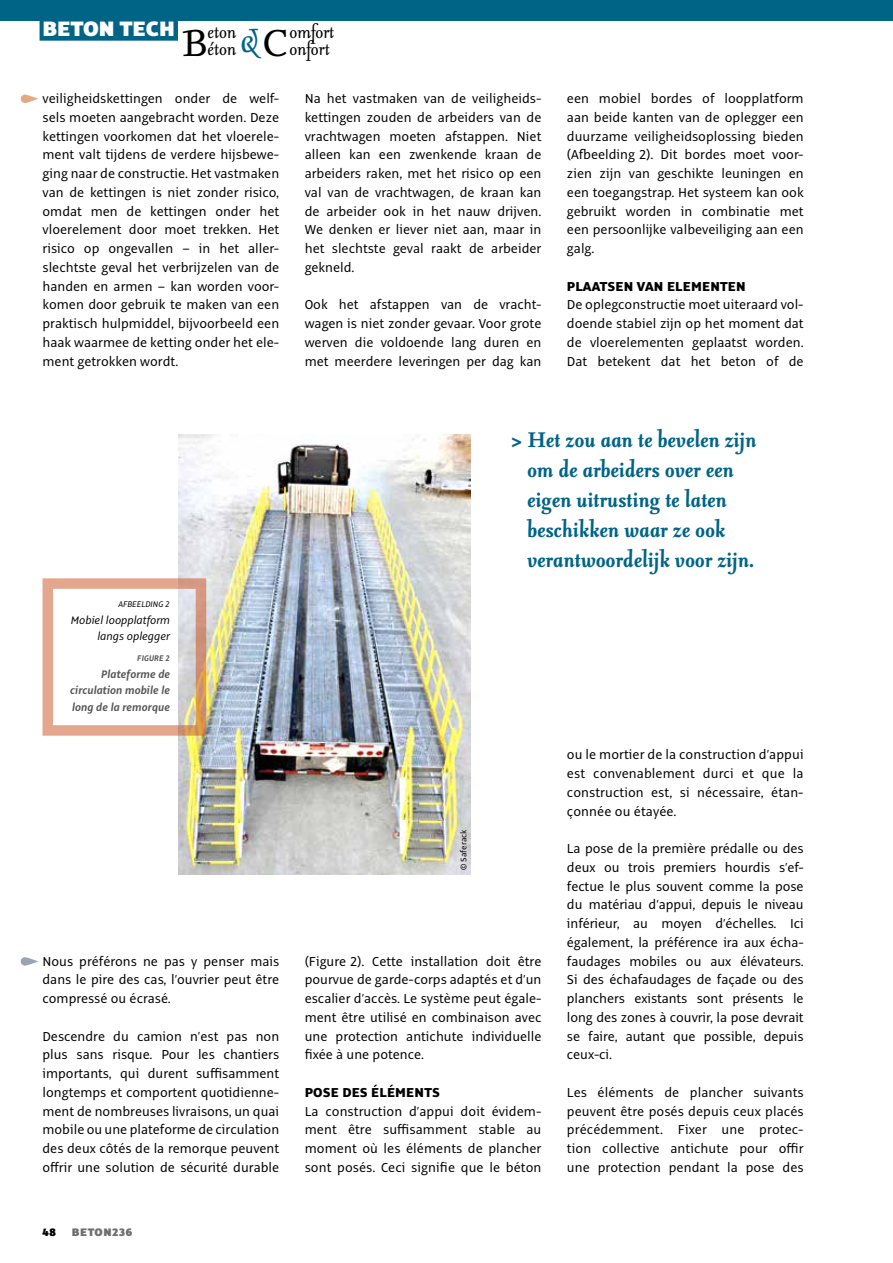
<style>
.page{position:relative;width:893px;height:1263px;background:#fff}
.page>*{position:absolute;margin:0;border:0;box-sizing:border-box;transform-origin:0 0}
.t1{font:italic 45px "Seria";color:#000}
.t2{font:italic 700 25.5px/30px "Seria";letter-spacing:.01em;color:#006487}
.t3{font:900 22.95px "Alto Pro";color:#fff}
.t4{font:italic 21.3px/17.7px "Seria";color:#000}
.t5{font:14.25px/18.8px "Alto Pro";color:#000;text-align:justify}
.t6{font:800 14.25px "Alto Pro";letter-spacing:.01em;color:#000}
.t7{font:italic 700 12px/16.5px "Alto Pro";letter-spacing:.01em;color:#575756;text-align:justify;scale:.93 1}
.t8{font:italic 12px/16.5px "Alto Pro";color:#000;text-align:right}
.t9{font:900 12px "Alto Pro";letter-spacing:.04em;color:#706f6f}
.t10{font:900 12px "Alto Pro";color:#000}
.t11{font:italic 9px "Alto Pro";color:#000}
.t12{font:9px "Alto Pro";color:#000}
.t13{font:italic 700 9px "Alto Pro";letter-spacing:.01em;color:#575756;scale:.93 1}
.s1{font-size:40.5px;color:#006487}
</style>
<div class="page">
<div style="left:0;top:0;width:893px;height:21px;background:#006487"></div>
<div style="left:40px;top:18px;width:138px;height:23px;background:#006487"></div>
<svg style="left:21px;top:957px;width:17px;height:9px"></svg>
<svg style="left:21px;top:95px;width:17px;height:8px"></svg>
<img style="left:179px;top:434px;width:292px;height:440px">
<h3 class="t3" style="left:43px;top:14px;width:134px">BETON TECH</h3>
<h3 class="t4" style="left:289px;top:24px;width:46px">omfort</h3>
<h3 class="t4" style="left:208px;top:24px;width:124px">eton<br>éton <span class="s1">&amp;</span> onfort</h3>
<h1 class="t1" style="left:182px;top:21px;width:107px">B C</h1>
<p class="t5" style="left:43px;top:89px;width:238px">veiligheidskettingen onder de welf&shy;sels moeten aangebracht worden. Deze kettingen voorkomen dat het vloerele&shy;ment valt tijdens de verdere hijsbewe&shy;ging naar de constructie. Het vastmaken van de kettingen is niet zonder risico, omdat men de kettingen onder het vloerelement door moet trekken. Het risico op ongevallen – in het aller&shy;slechtste geval het verbrijzelen van de handen en armen – kan worden voor&shy;komen door gebruik te maken van een praktisch hulpmiddel, bijvoorbeeld een haak waarmee de ketting onder het ele&shy;ment getrokken wordt.</p>
<p class="t5" style="left:305px;top:89px;width:238px">Na het vastmaken van de veiligheids&shy;kettingen zouden de arbeiders van de vrachtwagen moeten afstappen. Niet alleen kan een zwenkende kraan de arbeiders raken, met het risico op een val van de vrachtwagen, de kraan kan de arbeider ook in het nauw drijven.<br>We denken er liever niet aan, maar in het slechtste geval raakt de arbeider gekneld.</p>
<p class="t5" style="left:305px;top:295px;width:238px">Ook het afstappen van de vracht&shy;wagen is niet zonder gevaar. Voor grote werven die voldoende lang duren en met meerdere leveringen per dag kan</p>
<p class="t5" style="left:567px;top:89px;width:238px">een mobiel bordes of loopplatform aan beide kanten van de oplegger een duurzame veiligheidsoplossing bieden (Afbeelding 2). Dit bordes moet voor&shy;zien zijn van geschikte leuningen en een toegangstrap. Het systeem kan ook gebruikt worden in combinatie met een persoonlijke valbeveiliging aan een galg.</p>
<p class="t6" style="left:567px;top:277px;width:180px">PLAATSEN VAN ELEMENTEN</p>
<p class="t5" style="left:567px;top:296px;width:238px">De oplegconstructie moet uiteraard vol&shy;doende stabiel zijn op het moment dat de vloerelementen geplaatst worden.<br>Dat betekent dat het beton of de</p>
<p class="t11" style="left:118px;top:599px;width:53px">AFBEELDING 2</p>
<p class="t8" style="left:71px;top:612px;width:101px">Mobiel loopplatform langs oplegger</p>
<p class="t13" style="left:137px;top:653px;width:37px">FIGURE 2</p>
<p class="t7" style="left:70px;top:666px;width:109px;text-indent:31px">Plateforme de circulation mobile le long de la remorque</p>
<p class="t5" style="left:43px;top:952px;width:238px">Nous préférons ne pas y penser mais dans le pire des cas, l’ouvrier peut être compressé ou écrasé.</p>
<p class="t5" style="left:43px;top:1027px;width:238px">Descendre du camion n’est pas non plus sans risque. Pour les chantiers importants, qui durent suffisamment longtemps et comportent quotidienne&shy;ment de nombreuses livraisons, un quai mobile ou une plateforme de circulation des deux côtés de la remorque peuvent offrir une solution de sécurité durable</p>
<p class="t10" style="left:43px;top:1224px;width:15px">48</p>
<p class="t9" style="left:72px;top:1224px;width:62px">BETON236</p>
<h2 class="t2" style="left:527px;top:426px;width:231px;text-indent:-15px">&gt; Het zou aan te bevelen zijn om de arbeiders over een eigen uitrusting te laten beschikken waar ze ook verantwoordelijk voor zijn.</h2>
<p class="t12" style="left:458px;top:870px;width:42px;rotate:-90deg">© Saferack</p>
<p class="t5" style="left:305px;top:952px;width:238px">(Figure 2). Cette installation doit être pourvue de garde-corps adaptés et d’un escalier d’accès. Le système peut égale&shy;ment être utilisé en combinaison avec une protection antichute individuelle fixée à une potence.</p>
<p class="t6" style="left:305px;top:1083px;width:137px">POSE DES ÉLÉMENTS</p>
<p class="t5" style="left:305px;top:1102px;width:238px">La construction d’appui doit évidem&shy;ment être suffisamment stable au moment où les éléments de plancher sont posés. Ceci signifie que le béton</p>
<p class="t5" style="left:567px;top:745px;width:238px">ou le mortier de la construction d’appui est convenablement durci et que la construction est, si nécessaire, étan&shy;çonnée ou étayée.</p>
<p class="t5" style="left:567px;top:839px;width:238px">La pose de la première prédalle ou des deux ou trois premiers hourdis s’ef&shy;fectue le plus souvent comme la pose du matériau d’appui, depuis le niveau inférieur, au moyen d’échelles. Ici également, la préférence ira aux écha&shy;faudages mobiles ou aux élévateurs.<br>Si des échafaudages de façade ou des planchers existants sont présents le long des zones à couvrir, la pose devrait se faire, autant que possible, depuis ceux-ci.</p>
<p class="t5" style="left:567px;top:1083px;width:238px">Les éléments de plancher suivants peuvent être posés depuis ceux placés précédemment. Fixer une protec&shy;tion collective antichute pour offir une protection pendant la pose des</p>
</div>
